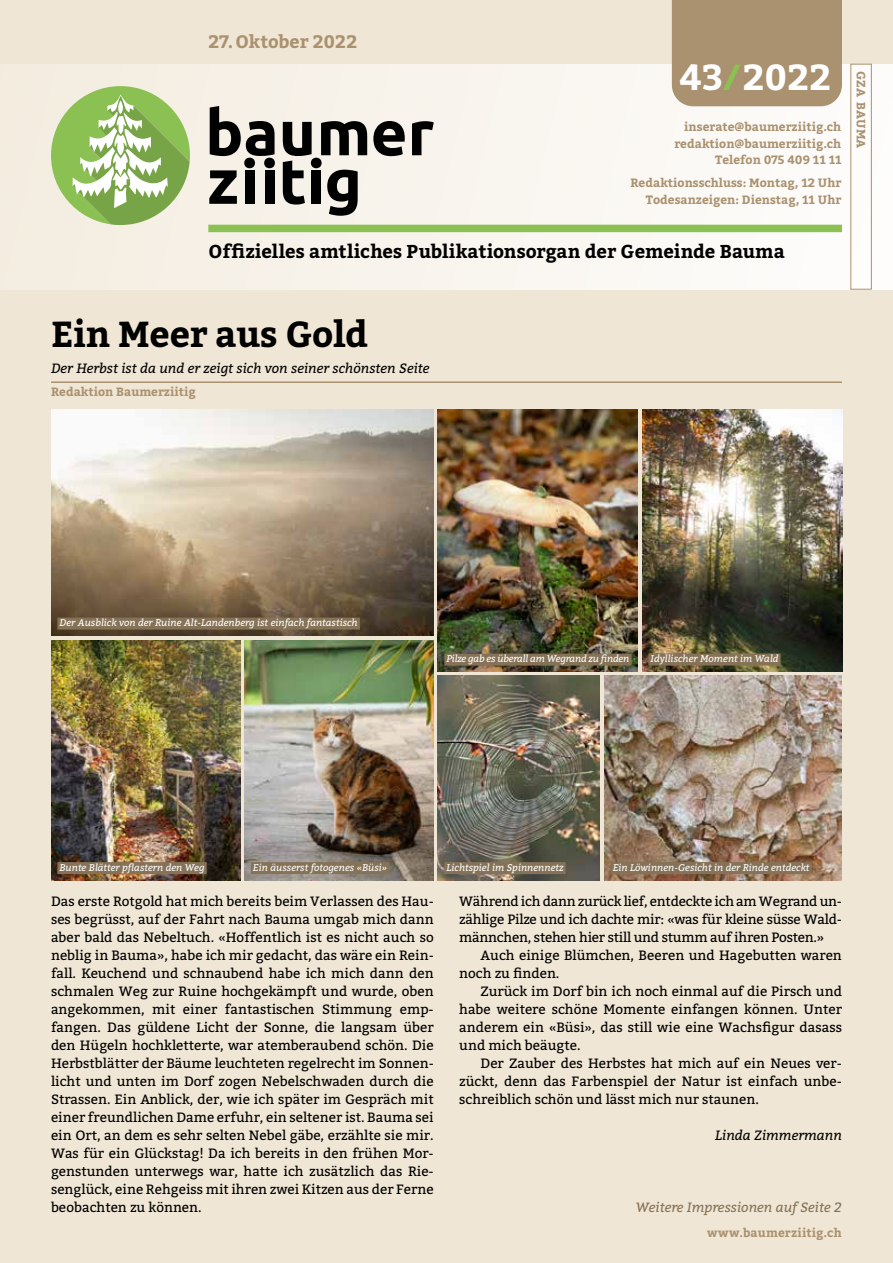
<style>
.page{position:relative;width:893px;height:1263px;background:#f0e6d5}
.page>*{position:absolute;margin:0;border:0;box-sizing:border-box;transform-origin:0 0}
.t1{font:700 36px "Bitter";letter-spacing:-.01em;color:#000}
.t2{font:700 36px "Bitter";color:#fff}
.t3{font:700 18.6px "Bitter";color:#000}
.t4{font:700 18px "Bitter";color:#aa916f}
.t5{font:13.5px/18px "Bitter";color:#000;text-align:justify}
.t6{font:italic 13.5px "Bitter";color:#000}
.t7{font:italic 13.5px "Bitter";color:#857257}
.t8{font:700 12px/16.5px "Bitter";color:#aa916f;text-align:right}
.t9{font:700 12px "Bitter";letter-spacing:.02em;color:#aa916f}
.t10{font:italic 9.75px "Bitter";color:#fff}
.t11{font:italic 9.75px "Bitter";letter-spacing:-.02em;color:#fff}
.s1{color:#8bc052}
</style>
<div class="page">
<div style="left:0;top:64px;width:893px;height:226px;background:linear-gradient(to right,#f3ecdf,#fdfcfa)"></div>
<div style="left:208px;top:225px;width:634px;height:7px;background:#8bc052"></div>
<div style="left:850px;top:64px;width:22px;height:226px;border:1px solid #aa916f"></div>
<svg style="left:373px;top:121px;width:32px;height:35px"></svg>
<svg style="left:412px;top:121px;width:22px;height:34px"></svg>
<svg style="left:209px;top:106px;width:66px;height:98px;background:#87847e"></svg>
<div style="left:265px;top:170px;width:9px;height:34px;background:#000"></div>
<svg style="left:283px;top:121px;width:84px;height:95px;background:#84827d"></svg>
<svg style="left:51px;top:86px;width:139px;height:139px"></svg>
<div style="left:672px;top:0;width:170px;height:106px;background:#aa916f"></div>
<hr style="left:51px;top:381px;width:791px;height:2px;background:#aa916f">
<img style="left:51px;top:409px;width:383px;height:227px">
<img style="left:51px;top:640px;width:189px;height:240px">
<img style="left:438px;top:676px;width:162px;height:204px">
<img style="left:642px;top:410px;width:200px;height:262px">
<img style="left:604px;top:676px;width:238px;height:204px">
<img style="left:438px;top:410px;width:200px;height:262px">
<img style="left:244px;top:640px;width:190px;height:240px">
<div style="left:57px;top:618px;width:303px;height:12px;background:#857257"></div>
<div style="left:57px;top:862px;width:150px;height:12px;background:#857257"></div>
<div style="left:251px;top:862px;width:138px;height:12px;background:#857257"></div>
<div style="left:444px;top:862px;width:122px;height:12px;background:#857257"></div>
<div style="left:648px;top:653px;width:133px;height:12px;background:#857257"></div>
<div style="left:610px;top:862px;width:202px;height:12px;background:#857257"></div>
<div style="left:444px;top:654px;width:188px;height:12px;background:#857257"></div>
<h3 class="t4" style="left:208px;top:28px;width:150px">27.Oktober 2022</h3>
<h1 class="t2" style="left:679px;top:49px;width:153px">43<span class="s1">/</span>2022</h1>
<p class="t8" style="left:674px;top:118px;width:169px">inserate@baumerziitig.ch redaktion@baumerziitig.ch<br>Telefon 075 409 11 11</p>
<p class="t8" style="left:630px;top:174px;width:212px">Redaktionsschluss: Montag, 12 Uhr<br>Todesanzeigen: Dienstag, 11 Uhr</p>
<h2 class="t3" style="left:208px;top:237px;width:578px">Offizielles amtliches Publikationsorgan der Gemeinde Bauma</h2>
<p class="t8" style="left:870px;top:71px;width:79px;rotate:90deg">GZA BAUMA</p>
<h1 class="t1" style="left:51px;top:306px;width:319px">Ein Meer aus Gold</h1>
<p class="t6" style="left:51px;top:359px;width:380px">Der Herbst ist da und er zeigt sich von seiner schönsten Seite</p>
<p class="t8" style="left:51px;top:383px;width:146px">Redaktion Baumerziitig</p>
<p class="t10" style="left:60px;top:616px;width:300px">Der Ausblick von der Ruine Alt-Landenberg ist einfach fantastisch</p>
<p class="t11" style="left:446px;top:652px;width:184px">Pilze gab es überall am Wegrand zu finden</p>
<p class="t10" style="left:651px;top:652px;width:129px">Idyllischer Moment im Wald</p>
<p class="t10" style="left:60px;top:860px;width:147px">Bunte Blätter pflastern den Weg</p>
<p class="t10" style="left:253px;top:860px;width:136px">Ein äusserst fotogenes «Büsi»</p>
<p class="t10" style="left:446px;top:860px;width:119px">Lichtspiel im Spinnennetz</p>
<p class="t10" style="left:613px;top:860px;width:198px">Ein Löwinnen-Gesicht in der Rinde entdeckt</p>
<p class="t5" style="left:51px;top:891px;width:384px">Das erste Rotgold hat mich bereits beim Verlassen des Hau&shy;ses begrüsst, auf der Fahrt nach Bauma umgab mich dann aber bald das Nebeltuch. «Hoffentlich ist es nicht auch so neblig in Bauma», habe ich mir gedacht, das wäre ein Rein&shy;fall. Keuchend und schnaubend habe ich mich dann den schmalen Weg zur Ruine hochgekämpft und wurde, oben angekommen, mit einer fantastischen Stimmung emp&shy;fangen. Das güldene Licht der Sonne, die langsam über den Hügeln hochkletterte, war atemberaubend schön. Die Herbstblätter der Bäume leuchteten regelrecht im Sonnen&shy;licht und unten im Dorf zogen Nebelschwaden durch die Strassen. Ein Anblick, der, wie ich später im Gespräch mit einer freundlichen Dame erfuhr, ein seltener ist. Bauma sei ein Ort, an dem es sehr selten Nebel gäbe, erzählte sie mir.<br>Was für ein Glückstag! Da ich bereits in den frühen Mor&shy;genstunden unterwegs war, hatte ich zusätzlich das Rie&shy;senglück, eine Rehgeiss mit ihren zwei Kitzen aus der Ferne beobachten zu können.</p>
<p class="t5" style="left:459px;top:891px;width:384px">Während ich dann zurück lief, entdeckte ich am Wegrand un&shy;zählige Pilze und ich dachte mir: «was für kleine süsse Wald&shy;männchen, stehen hier still und stumm auf ihren Posten.»</p>
<p class="t5" style="left:459px;top:945px;width:384px;text-indent:21px">Auch einige Blümchen, Beeren und Hagebutten waren noch zu finden.</p>
<p class="t5" style="left:459px;top:981px;width:384px;text-indent:21px">Zurück im Dorf bin ich noch einmal auf die Pirsch und habe weitere schöne Momente einfangen können. Unter anderem ein «Büsi», das still wie eine Wachsfigur dasass und mich beäugte.</p>
<p class="t5" style="left:459px;top:1053px;width:384px;text-indent:21px">Der Zauber des Herbstes hat mich auf ein Neues ver&shy;zückt, denn das Farbenspiel der Natur ist einfach unbe&shy;schreiblich schön und lässt mich nur staunen.</p>
<p class="t6" style="left:715px;top:1125px;width:128px">Linda Zimmermann</p>
<p class="t7" style="left:636px;top:1197px;width:208px">Weitere Impressionen auf Seite 2</p>
<p class="t9" style="left:707px;top:1224px;width:136px">www.baumerziitig.ch</p>
</div>
